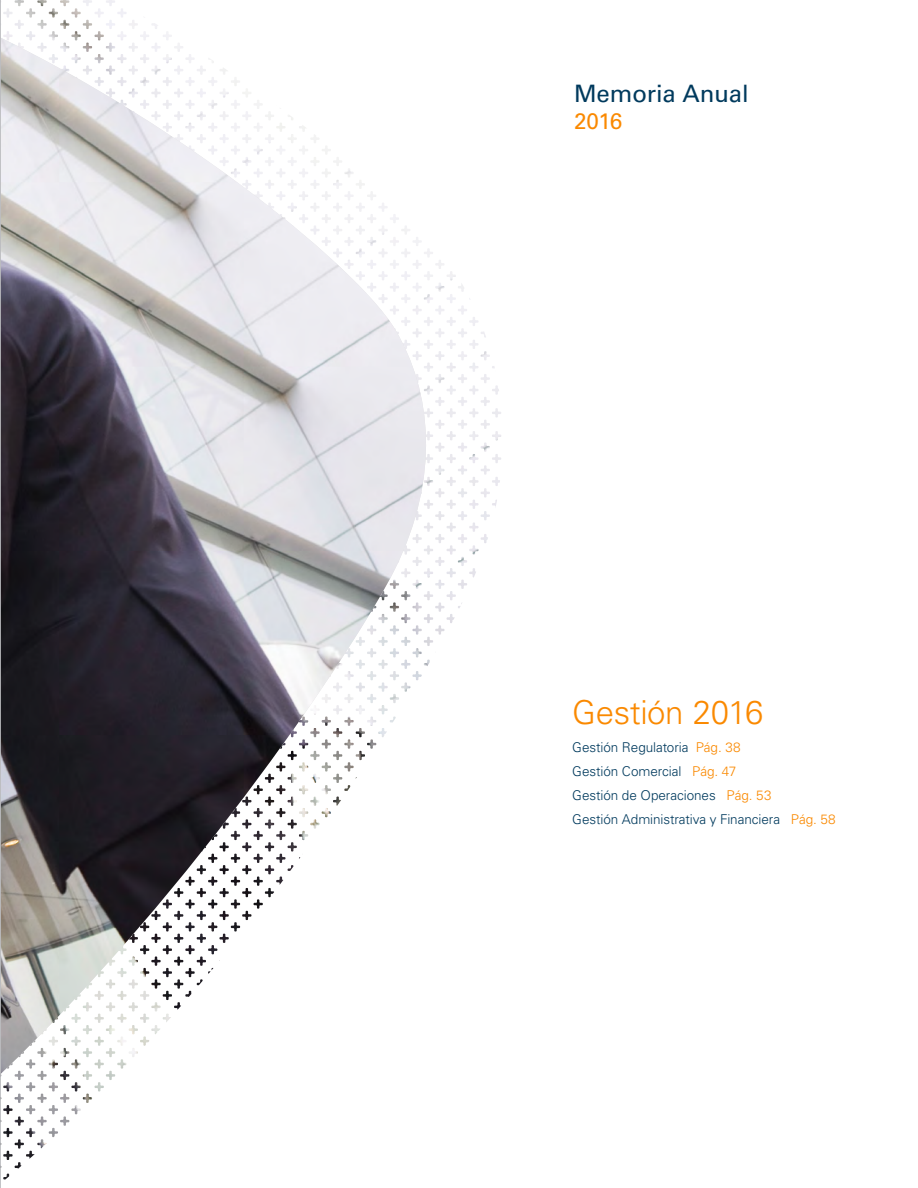
<style>
.page{position:relative;width:918px;height:1188px;background:#fff}
.page>*{position:absolute;margin:0;border:0;box-sizing:border-box;transform-origin:0 0}
.t1{font:300 33px "Univers LT Std";letter-spacing:-.015em;color:#fa8900}
.t2{font:24px "Univers";letter-spacing:-.005em;color:#003a5d}
.t3{font:22.5px "Univers";color:#fa8900}
.t4{font:300 13.5px/24px "Univers LT Std";letter-spacing:-.005em;color:#003a5d}
.s1{color:#fa8900}
</style>
<div class="page">
<svg style="left:1px;top:0;width:439px;height:1180px"></svg>
<img style="left:1px;top:37px;width:427px;height:1038px">
<hr style="left:0;top:0;width:1px;height:1188px;background:#bcbdc0">
<h2 class="t2" style="left:574px;top:80px;width:176px">Memoria Anual</h2>
<h3 class="t3" style="left:574px;top:108px;width:50px">2016</h3>
<h1 class="t1" style="left:572px;top:692px;width:193px">Gestión 2016</h1>
<p class="t4" style="left:572px;top:735px;width:265px">Gestión Regulatoria <span class="s1">Pág. 38<br></span>Gestión Comercial <span class="s1">Pág. 47<br></span>Gestión de Operaciones <span class="s1">Pág. 53<br></span>Gestión Administrativa y Financiera <span class="s1">Pág. 58</span></p>
</div>
